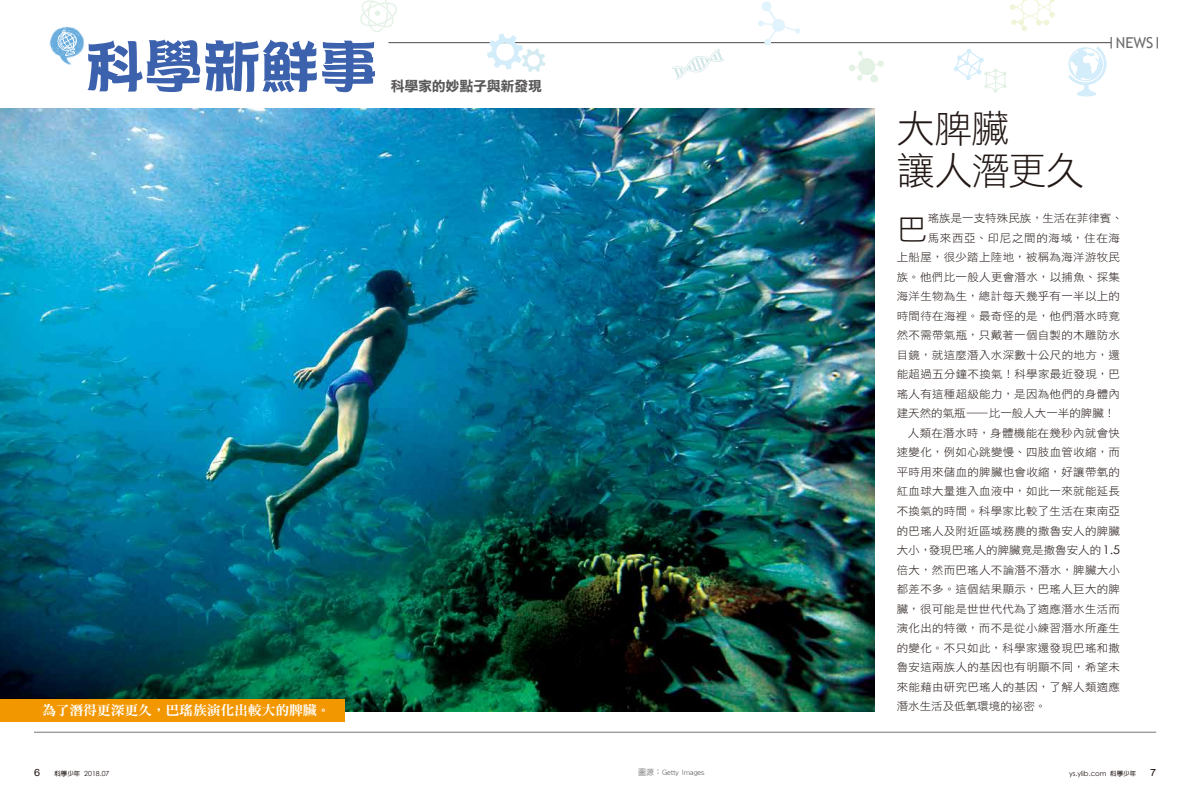
<style>
.page{position:relative;width:1191px;height:794px;background:#fff}
.page>*{position:absolute;margin:0;border:0;box-sizing:border-box;transform-origin:0 0}
.t1{font:56.6px "DFPOP2 Std W9";letter-spacing:-.01em;color:#3d62ad;scale:1.04 1}
.t2{font:38px/42px "DF Li Hei Std W3";letter-spacing:-.01em;color:#221815}
.t3{font:29.8px "DF Hei Std W3";color:#221815;scale:1.04 1}
.t4{font:15px "Trebuchet MS";color:#6d6c6c}
.t5{font:14px "DF Li Hei Std W7";letter-spacing:-.02em;color:#595757}
.t6{font:13.4px "DF Ming Std W9";letter-spacing:-.02em;color:#fff;scale:1.04 1}
.t7{font:11px "DF Hei Std W3";letter-spacing:.025em;color:#221815;scale:1.04 1}
.t8{font:11px "DF Hei Std W3";color:#221815;scale:1.04 1}
.t9{font:11px "DF Hei Std W3";letter-spacing:.055em;color:#221815;scale:1.04 1}
.t10{font:9.9px "Arial";color:#221815;scale:1.11 1}
.t11{font:8px "DF Hei Std W3";color:#4c4948}
.t12{font:7px "Century Gothic";color:#221815}
.s1{font-family:"Century Gothic";font-size:11.9px}
.s2{font-family:"AR Pop 2 B5";font-weight:700;font-size:6.5px}
</style>
<div class="page">
<img style="left:0;top:109px;width:874px;height:602px">
<hr style="left:388px;top:42px;width:723px;height:1px;background:#4c4948">
<svg style="left:1067px;top:37px;width:45px;height:59px"></svg>
<img style="left:49px;top:26px;width:36px;height:39px">
<svg style="left:57px;top:30px;width:20px;height:26px"></svg>
<svg style="left:1010px;top:0;width:44px;height:31px"></svg>
<svg style="left:487px;top:33px;width:58px;height:39px"></svg>
<svg style="left:672px;top:49px;width:52px;height:31px"></svg>
<svg style="left:360px;top:0;width:37px;height:32px"></svg>
<svg style="left:954px;top:48px;width:52px;height:45px"></svg>
<svg style="left:849px;top:51px;width:35px;height:32px"></svg>
<svg style="left:757px;top:1px;width:43px;height:45px"></svg>
<div style="left:0;top:699px;width:345px;height:22px;background:#f39700"></div>
<hr style="left:34px;top:732px;width:1122px;height:1px;background:#767676">
<h1 class="t1" style="left:85px;top:36px;width:283px">科學新鮮事</h1>
<p class="t5" style="left:391px;top:78px;width:153px">科學家的妙點子與新發現</p>
<p class="t6" style="left:42px;top:703px;width:279px">為了潛得更深更久，巴瑤族演化出較大的脾臟。</p>
<h3 class="t4" style="left:1115px;top:34px;width:39px">NEWS</h3>
<h2 class="t2" style="left:896px;top:106px;width:189px">大脾臟<br>讓人潛更久</h2>
<h3 class="t3" style="left:896px;top:213px;width:31px">巴</h3>
<p class="t8" style="left:927px;top:212px;width:189px">瑤族是一支特殊民族，生活在菲律賓、</p>
<p class="t9" style="left:927px;top:232px;width:186px">馬來西亞、印尼之間的海域，住在海</p>
<p class="t7" style="left:896px;top:251px;width:216px">上船屋，很少踏上陸地，被稱為海洋游牧民</p>
<p class="t7" style="left:896px;top:271px;width:216px">族。他們比一般人更會潛水，以捕魚、採集</p>
<p class="t7" style="left:896px;top:290px;width:216px">海洋生物為生，總計每天幾乎有一半以上的</p>
<p class="t7" style="left:896px;top:310px;width:216px">時間待在海裡。最奇怪的是，他們潛水時竟</p>
<p class="t7" style="left:896px;top:329px;width:216px">然不需帶氣瓶，只戴著一個自製的木雕防水</p>
<p class="t7" style="left:896px;top:349px;width:216px">目鏡，就這麼潛入水深數十公尺的地方，還</p>
<p class="t7" style="left:896px;top:368px;width:216px">能超過五分鐘不換氣！科學家最近發現，巴</p>
<p class="t7" style="left:896px;top:388px;width:216px">瑤人有這種超級能力，是因為他們的身體內</p>
<p class="t8" style="left:896px;top:407px;width:212px">建天然的氣瓶—比一般人大一半的脾臟！</p>
<p class="t7" style="left:908px;top:427px;width:205px">人類在潛水時，身體機能在幾秒內就會快</p>
<p class="t7" style="left:896px;top:446px;width:216px">速變化，例如心跳變慢、四肢血管收縮，而</p>
<p class="t7" style="left:896px;top:466px;width:216px">平時用來儲血的脾臟也會收縮，好讓帶氧的</p>
<p class="t7" style="left:896px;top:485px;width:216px">紅血球大量進入血液中，如此一來就能延長</p>
<p class="t7" style="left:896px;top:505px;width:216px">不換氣的時間。科學家比較了生活在東南亞</p>
<p class="t7" style="left:896px;top:524px;width:216px">的巴瑤人及附近區域務農的撒魯安人的脾臟</p>
<p class="t8" style="left:896px;top:544px;width:216px">大小，發現巴瑤人的脾臟竟是撒魯安人的<span class="s1">1.5</span></p>
<p class="t7" style="left:896px;top:563px;width:216px">倍大，然而巴瑤人不論潛不潛水，脾臟大小</p>
<p class="t7" style="left:896px;top:583px;width:216px">都差不多。這個結果顯示，巴瑤人巨大的脾</p>
<p class="t7" style="left:896px;top:602px;width:216px">臟，很可能是世世代代為了適應潛水生活而</p>
<p class="t7" style="left:896px;top:622px;width:216px">演化出的特徵，而不是從小練習潛水所產生</p>
<p class="t7" style="left:896px;top:641px;width:216px">的變化。不只如此，科學家還發現巴瑤和撒</p>
<p class="t7" style="left:896px;top:661px;width:216px">魯安這兩族人的基因也有明顯不同，希望未</p>
<p class="t7" style="left:896px;top:680px;width:216px">來能藉由研究巴瑤人的基因，了解人類適應</p>
<p class="t8" style="left:896px;top:700px;width:145px">潛水生活及低氧環境的祕密。</p>
<p class="t10" style="left:34px;top:766px;width:7px">6</p>
<p class="t12" style="left:54px;top:768px;width:57px"><span class="s2">科學少年</span> 2018.07</p>
<p class="t11" style="left:638px;top:768px;width:68px">圖源：Getty Images</p>
<p class="t12" style="left:1069px;top:768px;width:69px">ys.ylib.com <span class="s2">科學少年</span></p>
<p class="t10" style="left:1150px;top:766px;width:7px">7</p>
</div>
